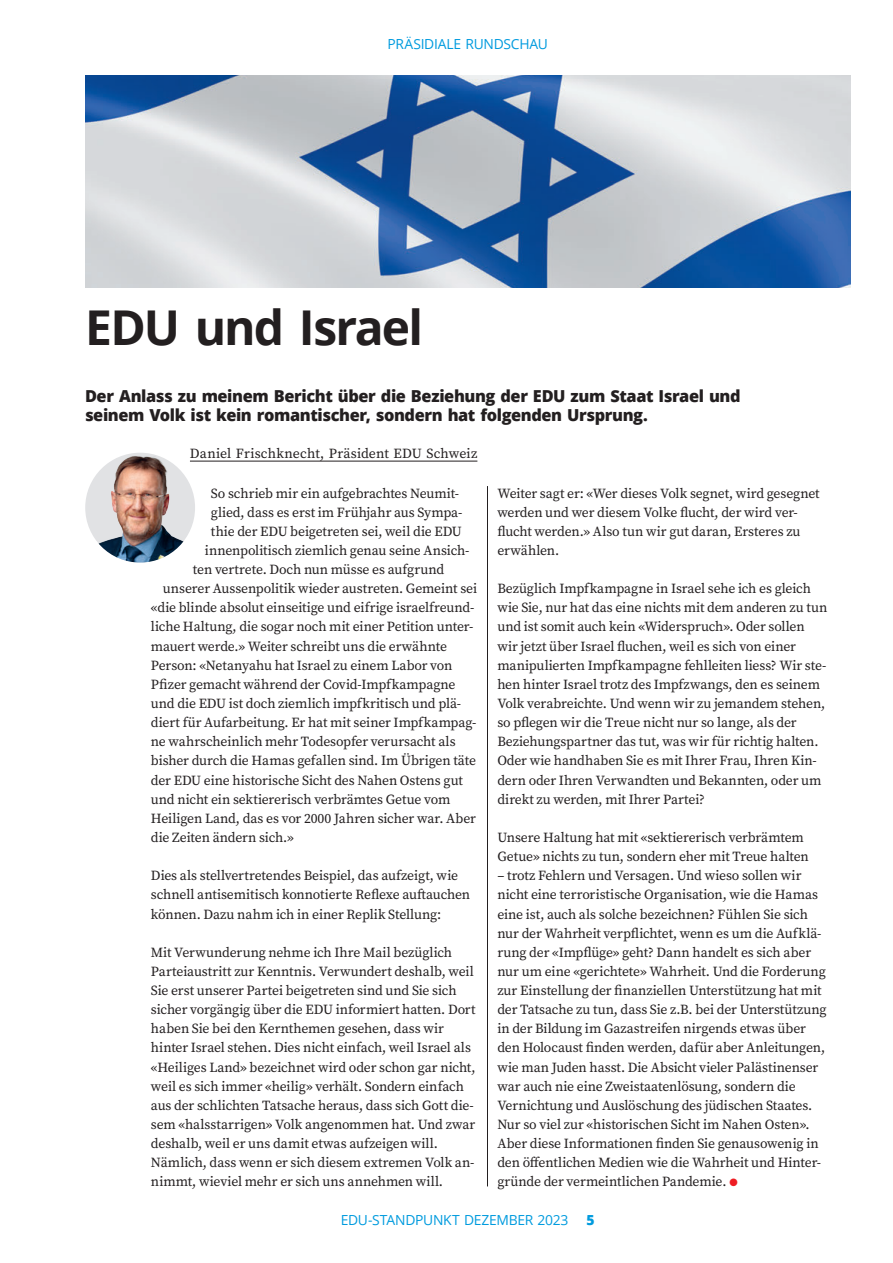
<style>
.page{position:relative;width:893px;height:1263px;background:#fff}
.page>*{position:absolute;margin:0;border:0;box-sizing:border-box;transform-origin:0 0}
.t1{font:700 48px "Open Sans";letter-spacing:-.04em;color:#231f20}
.t2{font:800 16.5px/19.2px "Open Sans";letter-spacing:-.025em;color:#231f20}
.t3{font:13.8px/19.2px "Source Serif Pro";letter-spacing:-.01em;color:#231f20}
.t4{font:13.8px "Open Sans";letter-spacing:-.02em;color:#009bde}
.t5{font:13.8px "Source Serif Pro";letter-spacing:.01em;color:#231f20}
.t6{font:800 13.8px "Open Sans";color:#009bde}
.s1{color:#ee1d23}
</style>
<div class="page">
<hr style="left:190px;top:461px;width:287px;height:1px;background:#231f20">
<hr style="left:487px;top:486px;width:1px;height:700px;background:#231f20">
<img style="left:85px;top:453px;width:110px;height:109px;border-radius:55px">
<img style="left:85px;top:76px;width:765px;height:211px">
<p class="t4" style="left:387px;top:35px;width:162px">PRÄSIDIALE RUNDSCHAU</p>
<h1 class="t1" style="left:85px;top:293px;width:339px">EDU und Israel</h1>
<p class="t2" style="left:85px;top:385px;width:657px">Der Anlass zu meinem Bericht über die Beziehung der EDU zum Staat Israel und seinem Volk ist kein romantischer, sondern hat folgenden Ursprung.</p>
<p class="t5" style="left:190px;top:444px;width:289px">Daniel Frischknecht, Präsident EDU Schweiz</p>
<p class="t3" style="left:211px;top:483px;width:250px">So schrieb mir ein aufgebrachtes Neumit-</p>
<p class="t3" style="left:211px;top:502px;width:253px">glied, dass es erst im Frühjahr aus Sympa-</p>
<p class="t3" style="left:211px;top:522px;width:252px">thie der EDU beigetreten sei, weil die EDU</p>
<p class="t3" style="left:205px;top:541px;width:266px">innenpolitisch ziemlich genau seine Ansich-</p>
<p class="t3" style="left:193px;top:560px;width:253px">ten vertrete. Doch nun müsse es aufgrund</p>
<p class="t3" style="left:163px;top:579px;width:316px">unserer Aussenpolitik wieder austreten. Gemeint sei</p>
<p class="t3" style="left:151px;top:598px;width:325px">«die blinde absolut einseitige und eifrige israelfreund-</p>
<p class="t3" style="left:151px;top:617px;width:324px">liche Haltung, die sogar noch mit einer Petition unter-</p>
<p class="t3" style="left:151px;top:636px;width:298px">mauert werde.» Weiter schreibt uns die erwähnte</p>
<p class="t3" style="left:151px;top:655px;width:303px">Person: «Netanyahu hat Israel zu einem Labor von</p>
<p class="t3" style="left:151px;top:675px;width:306px">Pfizer gemacht während der Covid-Impfkampagne</p>
<p class="t3" style="left:151px;top:694px;width:312px">und die EDU ist doch ziemlich impfkritisch und plä-</p>
<p class="t3" style="left:151px;top:713px;width:327px">diert für Aufarbeitung. Er hat mit seiner Impfkampag-</p>
<p class="t3" style="left:151px;top:732px;width:306px">ne wahrscheinlich mehr Todesopfer verursacht als</p>
<p class="t3" style="left:151px;top:751px;width:327px">bisher durch die Hamas gefallen sind. Im Übrigen täte</p>
<p class="t3" style="left:151px;top:770px;width:314px">der EDU eine historische Sicht des Nahen Ostens gut</p>
<p class="t3" style="left:151px;top:789px;width:301px">und nicht ein sektiererisch verbrämtes Getue vom</p>
<p class="t3" style="left:151px;top:809px;width:327px">Heiligen Land, das es vor 2000 Jahren sicher war. Aber</p>
<p class="t3" style="left:151px;top:828px;width:144px">die Zeiten ändern sich.»</p>
<p class="t3" style="left:151px;top:866px;width:321px">Dies als stellvertretendes Beispiel, das aufzeigt, wie schnell antisemitisch konnotierte Reflexe auftauchen können. Dazu nahm ich in einer Replik Stellung:</p>
<p class="t3" style="left:151px;top:942px;width:326px">Mit Verwunderung nehme ich Ihre Mail bezüglich Parteiaustritt zur Kenntnis. Verwundert deshalb, weil Sie erst unserer Partei beigetreten sind und Sie sich sicher vorgängig über die EDU informiert hatten. Dort haben Sie bei den Kernthemen gesehen, dass wir hinter Israel stehen. Dies nicht einfach, weil Israel als «Heiliges Land» bezeichnet wird oder schon gar nicht, weil es sich immer «heilig» verhält. Sondern einfach aus der schlichten Tatsache heraus, dass sich Gott die&shy;sem «halsstarrigen» Volk angenommen hat. Und zwar deshalb, weil er uns damit etwas aufzeigen will.<br>Nämlich, dass wenn er sich diesem extremen Volk an&shy;nimmt, wieviel mehr er sich uns annehmen will.</p>
<p class="t3" style="left:497px;top:483px;width:324px">Weiter sagt er: «Wer dieses Volk segnet, wird gesegnet werden und wer diesem Volke flucht, der wird ver&shy;flucht werden.» Also tun wir gut daran, Ersteres zu erwählen.</p>
<p class="t3" style="left:497px;top:579px;width:332px">Bezüglich Impfkampagne in Israel sehe ich es gleich wie Sie, nur hat das eine nichts mit dem anderen zu tun und ist somit auch kein «Widerspruch». Oder sollen wir jetzt über Israel fluchen, weil es sich von einer manipulierten Impfkampagne fehlleiten liess? Wir ste&shy;hen hinter Israel trotz des Impfzwangs, den es seinem Volk verabreichte. Und wenn wir zu jemandem stehen, so pflegen wir die Treue nicht nur so lange, als der Beziehungspartner das tut, was wir für richtig halten.<br>Oder wie handhaben Sie es mit Ihrer Frau, Ihren Kin&shy;dern oder Ihren Verwandten und Bekannten, oder um direkt zu werden, mit Ihrer Partei?</p>
<p class="t3" style="left:497px;top:828px;width:313px">Unsere Haltung hat mit «sektiererisch verbrämtem<br>Getue» nichts zu tun, sondern eher mit Treue halten</p>
<p class="t3" style="left:497px;top:866px;width:331px">– trotz Fehlern und Versagen. Und wieso sollen wir nicht eine terroristische Organisation, wie die Hamas eine ist, auch als solche bezeichnen? Fühlen Sie sich nur der Wahrheit verpflichtet, wenn es um die Aufklä&shy;rung der «Impflüge» geht? Dann handelt es sich aber nur um eine «gerichtete» Wahrheit. Und die Forderung zur Einstellung der finanziellen Unterstützung hat mit der Tatsache zu tun, dass Sie z.B. bei der Unterstützung in der Bildung im Gazastreifen nirgends etwas über den Holocaust finden werden, dafür aber Anleitungen, wie man Juden hasst. Die Absicht vieler Palästinenser war auch nie eine Zweistaatenlösung, sondern die Vernichtung und Auslöschung des jüdischen Staates.<br>Nur so viel zur «historischen Sicht im Nahen Osten».<br>Aber diese Informationen finden Sie genausowenig in den öffentlichen Medien wie die Wahrheit und Hinter&shy;gründe der vermeintlichen Pandemie. <span class="s1">●</span></p>
<p class="t4" style="left:341px;top:1210px;width:229px">EDU-STANDPUNKT DEZEMBER 2023</p>
<p class="t6" style="left:587px;top:1209px;width:10px">5</p>
</div>
